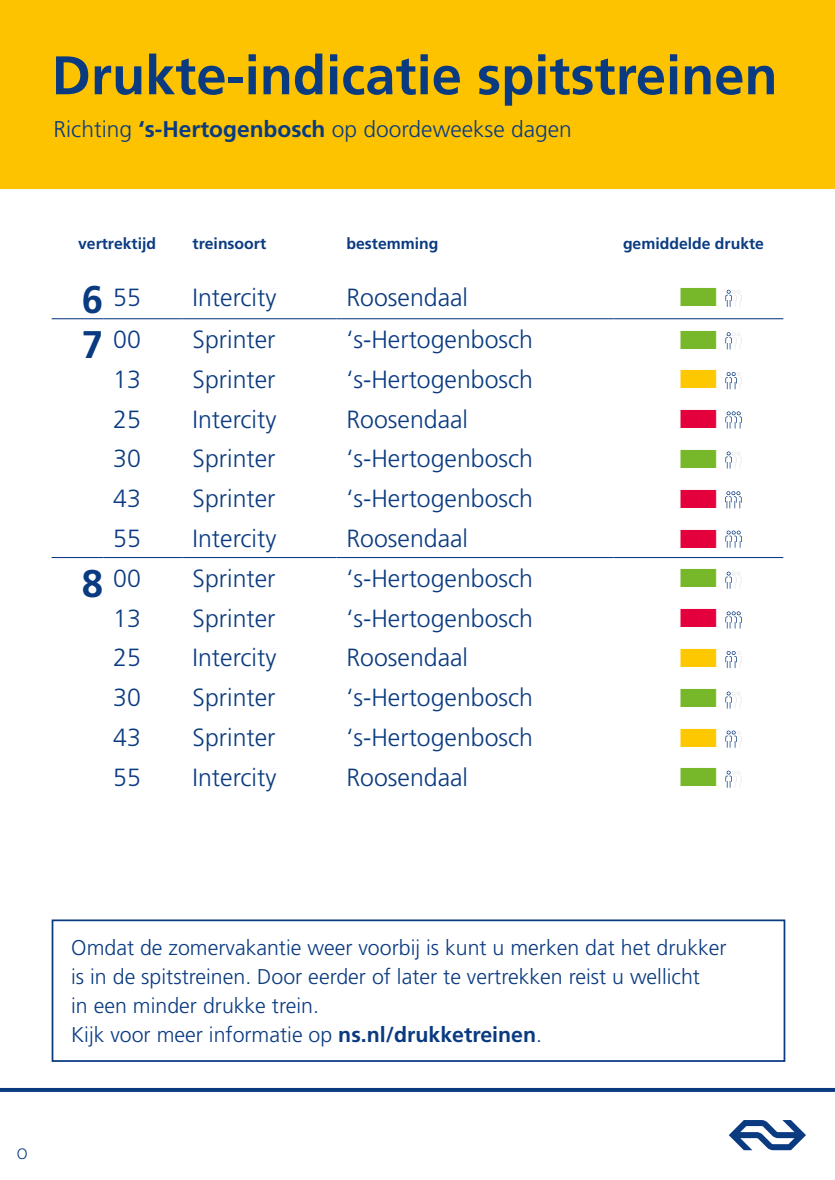
<style>
.page{position:relative;width:835px;height:1180px;background:#fff}
.page>*{position:absolute;margin:0;border:0;box-sizing:border-box;transform-origin:0 0}
.t1{font:700 54.25px "Frutiger LT Pro";color:#0a3b81}
.t2{font:300 24.85px "Frutiger LT Pro";color:#0a3b81}
.t3{font:300 22.75px "Frutiger LT Pro";color:#0a3b81}
.t4{font:300 21.35px/29px "Frutiger LT Pro";color:#0a3b81}
.t5{font:700 15.75px "Frutiger LT Pro";color:#0a3b81}
.t6{font:300 15.05px "Frutiger LT Pro";color:#0a3b81}
.s1{font-weight:700}
.s2{font-weight:700;font-size:38.5px}
</style>
<div class="page">
<svg style="left:728px;top:1120px;width:77px;height:30px"></svg>
<div style="left:0;top:0;width:834px;height:188px;background:#fdc300"></div>
<svg style="left:0;top:1088px;width:834px;height:4px;background:#0d3e82"></svg>
<div style="left:52px;top:919px;width:733px;height:143px;border:2px solid #0a3b81"></div>
<svg style="left:725px;top:289px;width:16px;height:18px"></svg>
<svg style="left:725px;top:451px;width:16px;height:17px"></svg>
<svg style="left:725px;top:611px;width:16px;height:17px"></svg>
<svg style="left:725px;top:372px;width:16px;height:17px"></svg>
<svg style="left:725px;top:530px;width:16px;height:18px"></svg>
<svg style="left:725px;top:691px;width:16px;height:17px"></svg>
<svg style="left:725px;top:770px;width:16px;height:18px"></svg>
<svg style="left:725px;top:332px;width:16px;height:17px"></svg>
<svg style="left:725px;top:491px;width:16px;height:17px"></svg>
<svg style="left:725px;top:651px;width:16px;height:17px"></svg>
<svg style="left:725px;top:411px;width:16px;height:17px"></svg>
<svg style="left:725px;top:571px;width:16px;height:18px"></svg>
<svg style="left:725px;top:730px;width:16px;height:18px"></svg>
<hr style="left:52px;top:318px;width:51px;height:1px;background:#0a3b81">
<hr style="left:103px;top:318px;width:80px;height:1px;background:#0a3b81">
<hr style="left:183px;top:318px;width:153px;height:1px;background:#0a3b81">
<hr style="left:336px;top:318px;width:277px;height:1px;background:#0a3b81">
<hr style="left:613px;top:318px;width:170px;height:1px;background:#0a3b81">
<hr style="left:52px;top:557px;width:51px;height:1px;background:#0a3b81">
<hr style="left:103px;top:557px;width:80px;height:1px;background:#0a3b81">
<hr style="left:183px;top:557px;width:153px;height:1px;background:#0a3b81">
<hr style="left:336px;top:557px;width:277px;height:1px;background:#0a3b81">
<hr style="left:613px;top:557px;width:170px;height:1px;background:#0a3b81">
<h1 class="t1" style="left:52px;top:43px;width:727px">Drukte-indicatie spitstreinen</h1>
<p class="t3" style="left:54px;top:116px;width:519px">Richting <span class="s1">‘s-Hertogenbosch</span> op doordeweekse dagen</p>
<p class="t5" style="left:78px;top:234px;width:79px">vertrektijd</p>
<p class="t5" style="left:192px;top:234px;width:75px">treinsoort</p>
<p class="t5" style="left:346px;top:234px;width:93px">bestemming</p>
<p class="t5" style="left:623px;top:234px;width:142px">gemiddelde drukte</p>
<p class="t2" style="left:82px;top:283px;width:60px"><span class="s2">6</span> 55</p>
<p class="t2" style="left:192px;top:283px;width:85px">Intercity</p>
<p class="t2" style="left:346px;top:283px;width:123px">Roosendaal</p>
<p class="t2" style="left:82px;top:325px;width:60px"><span class="s2">7</span> 00</p>
<p class="t2" style="left:192px;top:325px;width:84px">Sprinter</p>
<p class="t2" style="left:346px;top:325px;width:188px">‘s-Hertogenbosch</p>
<p class="t2" style="left:113px;top:365px;width:29px">13</p>
<p class="t2" style="left:192px;top:365px;width:84px">Sprinter</p>
<p class="t2" style="left:346px;top:365px;width:188px">‘s-Hertogenbosch</p>
<p class="t2" style="left:113px;top:404px;width:29px">25</p>
<p class="t2" style="left:192px;top:404px;width:85px">Intercity</p>
<p class="t2" style="left:346px;top:404px;width:123px">Roosendaal</p>
<p class="t2" style="left:113px;top:444px;width:29px">30</p>
<p class="t2" style="left:192px;top:444px;width:84px">Sprinter</p>
<p class="t2" style="left:346px;top:444px;width:188px">‘s-Hertogenbosch</p>
<p class="t2" style="left:113px;top:484px;width:29px">43</p>
<p class="t2" style="left:192px;top:484px;width:84px">Sprinter</p>
<p class="t2" style="left:346px;top:484px;width:188px">‘s-Hertogenbosch</p>
<p class="t2" style="left:113px;top:524px;width:29px">55</p>
<p class="t2" style="left:192px;top:524px;width:85px">Intercity</p>
<p class="t2" style="left:346px;top:524px;width:123px">Roosendaal</p>
<p class="t2" style="left:82px;top:563px;width:60px"><span class="s2">8</span> 00</p>
<p class="t2" style="left:192px;top:563px;width:84px">Sprinter</p>
<p class="t2" style="left:346px;top:563px;width:188px">‘s-Hertogenbosch</p>
<p class="t2" style="left:113px;top:603px;width:29px">13</p>
<p class="t2" style="left:192px;top:603px;width:84px">Sprinter</p>
<p class="t2" style="left:346px;top:603px;width:188px">‘s-Hertogenbosch</p>
<p class="t2" style="left:113px;top:643px;width:29px">25</p>
<p class="t2" style="left:192px;top:643px;width:85px">Intercity</p>
<p class="t2" style="left:346px;top:643px;width:123px">Roosendaal</p>
<p class="t2" style="left:113px;top:683px;width:29px">30</p>
<p class="t2" style="left:192px;top:683px;width:84px">Sprinter</p>
<p class="t2" style="left:346px;top:683px;width:188px">‘s-Hertogenbosch</p>
<p class="t2" style="left:113px;top:723px;width:29px">43</p>
<p class="t2" style="left:192px;top:723px;width:84px">Sprinter</p>
<p class="t2" style="left:346px;top:723px;width:188px">‘s-Hertogenbosch</p>
<p class="t2" style="left:113px;top:762px;width:29px">55</p>
<p class="t2" style="left:192px;top:762px;width:85px">Intercity</p>
<p class="t2" style="left:346px;top:762px;width:123px">Roosendaal</p>
<p class="t6" style="left:17px;top:1145px;width:12px">O</p>
<p class="t4" style="left:71px;top:933px;width:656px">Omdat de zomervakantie weer voorbij is kunt u merken dat het drukker is in de spitstreinen. Door eerder of later te vertrekken reist u wellicht<br>in een minder drukke trein.<br>Kijk voor meer informatie op <span class="s1">ns.nl/drukketreinen</span>.</p>
</div>
